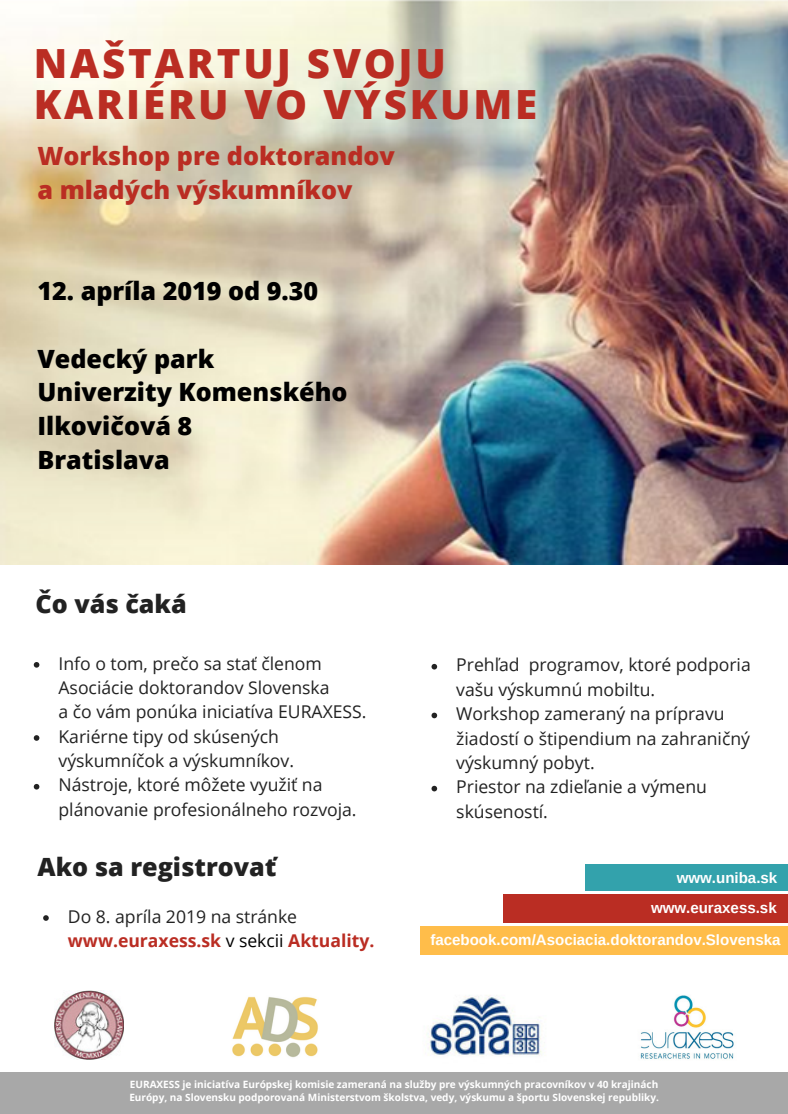
<style>
.page{position:relative;width:788px;height:1114px;background:#fff}
.page>*{position:absolute;margin:0;border:0;box-sizing:border-box;transform-origin:0 0}
.t1{font:800 40.25px/41.2px "Open Sans";letter-spacing:.07em;color:#ba2d23}
.t2{font:800 25.25px/33.8px "Open Sans";color:#000}
.t3{font:800 25.25px/33.8px "Open Sans";color:#ba2d23}
.t4{font:800 25.25px "Open Sans";color:#222}
.t5{font:17.5px/24.5px "Open Sans";color:#222}
.t6{font:700 17.5px/24.5px "Open Sans";color:#ba2d23}
.t7{font:700 15px/30px "Arimo";color:#fff;text-align:right}
.t8{font:700 10px/13px "Open Sans";color:#fff}
.s1{font-weight:400;color:#222}
.s2{font-weight:400;color:#000}
</style>
<div class="page">
<img style="left:0;top:0;width:788px;height:564px">
<svg style="left:34px;top:662px;width:5px;height:6px"></svg>
<svg style="left:34px;top:735px;width:5px;height:6px"></svg>
<svg style="left:34px;top:784px;width:5px;height:5px"></svg>
<svg style="left:43px;top:915px;width:6px;height:6px"></svg>
<svg style="left:431px;top:664px;width:6px;height:5px"></svg>
<svg style="left:431px;top:712px;width:6px;height:6px"></svg>
<svg style="left:431px;top:786px;width:6px;height:5px"></svg>
<img style="left:640px;top:995px;width:94px;height:64px">
<img style="left:232px;top:996px;width:86px;height:62px">
<div style="left:0;top:1072px;width:788px;height:42px;background:#a8a8a8"></div>
<div style="left:503px;top:894px;width:285px;height:28px;background:#ba2d23"></div>
<div style="left:585px;top:864px;width:203px;height:27px;background:#33a2ac"></div>
<div style="left:420px;top:926px;width:368px;height:28px;background:#ffbd4a"></div>
<img style="left:426px;top:995px;width:116px;height:61px">
<img style="left:54px;top:990px;width:70px;height:69px">
<h1 class="t1" style="left:34px;top:42px;width:505px">NAŠTARTUJ SVOJU<br>KARIÉRU VO VÝSKUME</h1>
<h2 class="t3" style="left:38px;top:138px;width:359px">Workshop pre doktorandov a mladých výskumníkov</h2>
<h2 class="t2" style="left:38px;top:273px;width:282px">12. apríla 2019 od 9.30</h2>
<h2 class="t2" style="left:38px;top:341px;width:311px">Vedecký park<br>Univerzity Komenského<br>Ilkovičová 8<br>Bratislava</h2>
<h2 class="t4" style="left:36px;top:586px;width:153px">Čo vás čaká</h2>
<p class="t5" style="left:59px;top:650px;width:309px">Info o tom, prečo sa stať členom<br>Asociácie doktorandov Slovenska<br>a čo vám ponúka iniciatíva EURAXESS.<br>Kariérne tipy od skúsených výskumníčok a výskumníkov.<br>Nástroje, ktoré môžete využiť na plánovanie profesionálneho rozvoja.</p>
<h2 class="t4" style="left:38px;top:849px;width:241px">Ako sa registrovať</h2>
<p class="t6" style="left:68px;top:903px;width:308px"><span class="s1">Do 8. apríla 2019 na stránke </span>www.euraxess.sk <span class="s2">v sekcii</span> Aktuality.</p>
<p class="t5" style="left:456px;top:652px;width:296px">Prehľad programov, ktoré podporia vašu výskumnú mobiltu.<br>Workshop zameraný na prípravu žiadostí o štipendium na zahraničný výskumný pobyt.<br>Priestor na zdieľanie a výmenu skúseností.</p>
<p class="t7" style="left:651px;top:863px;width:128px">www.uniba.sk www.euraxess.sk</p>
<p class="t7" style="left:430px;top:925px;width:351px">facebook.com/Asociacia.doktorandov.Slovenska</p>
<p class="t8" style="left:129px;top:1077px;width:531px">EURAXESS je iniciatíva Európskej komisie zameraná na služby pre výskumných pracovníkov v 40 krajinách<br>Európy, na Slovensku podporovaná Ministerstvom školstva, vedy, výskumu a športu Slovenskej republiky.</p>
</div>
